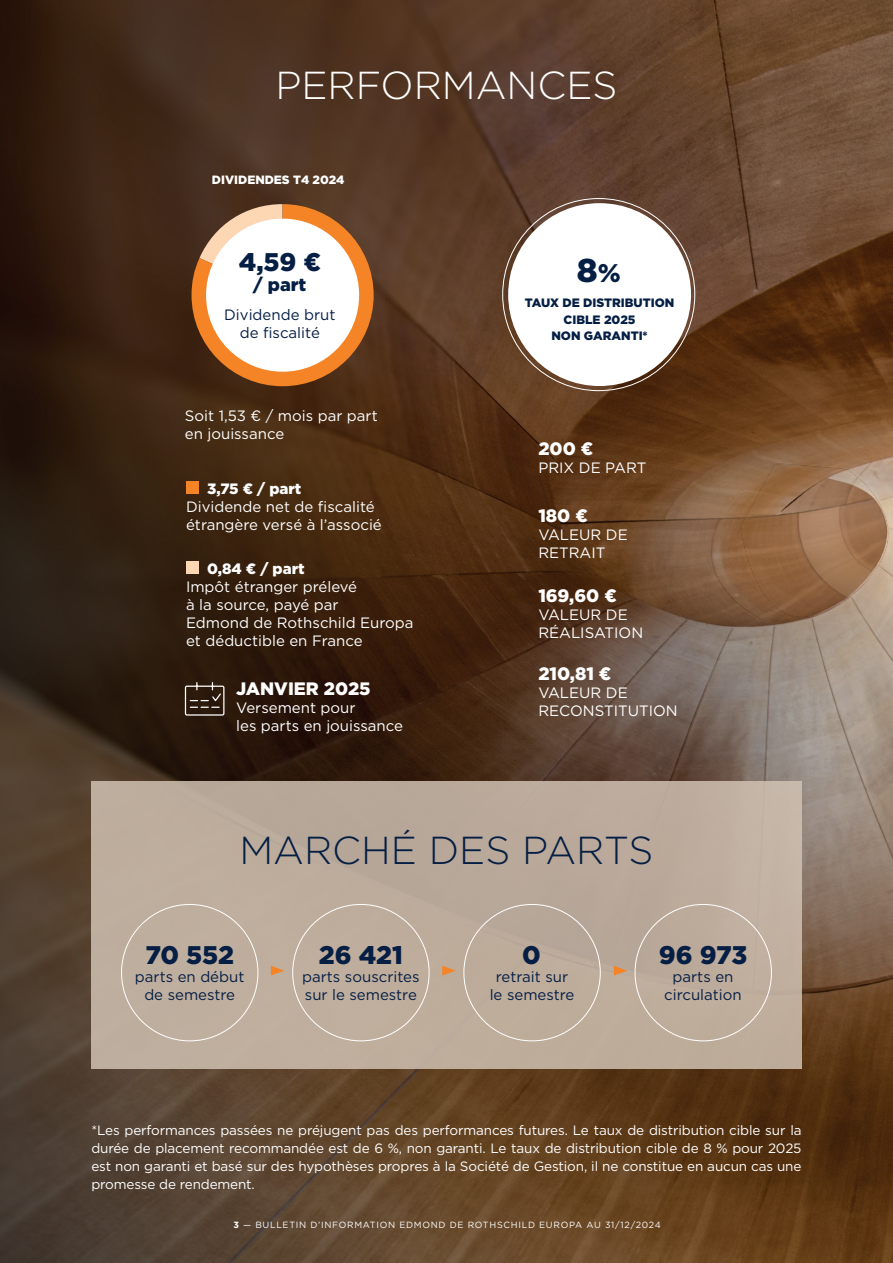
<style>
.page{position:relative;width:893px;height:1263px;background:#fff}
.page>*{position:absolute;margin:0;border:0;box-sizing:border-box;transform-origin:0 0}
.t1{font:300 39px "Gotham";color:#051e44}
.t2{font:300 39px "Gotham";color:#fff}
.t3{font:900 33px "Gotham";color:#051e44}
.t4{font:900 25.5px "Gotham";letter-spacing:-.005em;color:#051e44}
.t5{font:900 18px "Gotham";color:#fff}
.t6{font:900 18px "Gotham";color:#051e44}
.t7{font:15px/18px "Gotham";color:#fff}
.t8{font:15px/18px "Gotham";color:#051e44;text-align:center}
.t9{font:900 15px "Gotham";color:#fff}
.t10{font:13.5px/18px "Gotham";letter-spacing:-.01em;color:#fff;text-align:justify}
.t11{font:900 12.15px/16.6px "Gotham";color:#051e44;text-align:center}
.t12{font:900 12px "Gotham";color:#fff}
.t13{font:9px "Gotham";letter-spacing:.08em;color:#fff}
.s1{font-size:25.5px}
.s2{font-weight:700}
</style>
<div class="page">
<img style="left:0;top:0;width:893px;height:1263px">
<div style="left:91px;top:781px;width:710px;height:287px;background:#bead9c"></div>
<svg style="left:442px;top:966px;width:14px;height:9px"></svg>
<svg style="left:614px;top:966px;width:13px;height:9px"></svg>
<svg style="left:271px;top:966px;width:13px;height:9px"></svg>
<div style="left:508px;top:203px;width:183px;height:183px;background:#fff;border-radius:50%"></div>
<div style="left:186px;top:481px;width:13px;height:13px;background:#f58427"></div>
<div style="left:186px;top:561px;width:13px;height:13px;background:#fdd6b4"></div>
<svg style="left:184px;top:681px;width:41px;height:35px"></svg>
<svg style="left:192px;top:204px;width:182px;height:182px;background:#a46431"></svg>
<div style="left:206px;top:219px;width:153px;height:153px;background:#fff;border-radius:50%"></div>
<p class="t2" style="left:275px;top:61px;width:344px">PERFORMANCES</p>
<p class="t12" style="left:212px;top:171px;width:134px">DIVIDENDES T4 2024</p>
<p class="t4" style="left:239px;top:245px;width:84px">4,59 €</p>
<p class="t6" style="left:253px;top:272px;width:55px">/ part</p>
<p class="t8" style="left:224px;top:305px;width:113px">Dividende brut de fiscalité</p>
<p class="t7" style="left:185px;top:406px;width:194px">Soit 1,53 € / mois par part en jouissance</p>
<p class="t9" style="left:207px;top:479px;width:96px">3,75 € / part</p>
<p class="t7" style="left:186px;top:498px;width:197px">Dividende net de fiscalité étrangère versé à l’associé</p>
<p class="t9" style="left:207px;top:558px;width:99px">0,84 € / part</p>
<p class="t7" style="left:186px;top:577px;width:229px">Impôt étranger prélevé<br>à la source, payé par<br>Edmond de Rothschild Europa et déductible en France</p>
<p class="t5" style="left:236px;top:676px;width:136px">JANVIER 2025</p>
<p class="t7" style="left:236px;top:698px;width:168px">Versement pour<br>les parts en jouissance</p>
<p class="t3" style="left:577px;top:247px;width:45px">8<span class="s1">%</span></p>
<p class="t11" style="left:525px;top:294px;width:151px">TAUX DE DISTRIBUTION<br>CIBLE 2025</p>
<p class="t11" style="left:551px;top:328px;width:98px">NON GARANTI*</p>
<p class="t5" style="left:538px;top:437px;width:56px">200 €</p>
<p class="t7" style="left:538px;top:459px;width:110px">PRIX DE PART</p>
<p class="t5" style="left:538px;top:504px;width:51px">180 €</p>
<p class="t7" style="left:538px;top:526px;width:91px">VALEUR DE</p>
<p class="t7" style="left:538px;top:544px;width:69px">RETRAIT</p>
<p class="t5" style="left:538px;top:583px;width:80px">169,60 €</p>
<p class="t7" style="left:538px;top:605px;width:91px">VALEUR DE</p>
<p class="t7" style="left:538px;top:623px;width:106px">RÉALISATION</p>
<p class="t5" style="left:538px;top:661px;width:74px">210,81 €</p>
<p class="t7" style="left:538px;top:683px;width:141px">VALEUR DE<br>RECONSTITUTION</p>
<p class="t1" style="left:239px;top:825px;width:416px">MARCHÉ DES PARTS</p>
<p class="t4" style="left:145px;top:937px;width:90px">70 552</p>
<p class="t8" style="left:135px;top:967px;width:111px">parts en début</p>
<p class="t8" style="left:144px;top:985px;width:92px">de semestre</p>
<p class="t4" style="left:319px;top:937px;width:86px">26 421</p>
<p class="t8" style="left:302px;top:967px;width:119px;text-align:left">parts souscrites sur le semestre</p>
<p class="t4" style="left:522px;top:937px;width:20px">0</p>
<p class="t8" style="left:496px;top:967px;width:74px">retrait sur</p>
<p class="t8" style="left:490px;top:985px;width:86px">le semestre</p>
<p class="t4" style="left:659px;top:937px;width:90px">96 973</p>
<p class="t8" style="left:664px;top:967px;width:79px">parts en circulation</p>
<p class="t10" style="left:91px;top:1121px;width:712px">*Les performances passées ne préjugent pas des performances futures. Le taux de distribution cible sur la durée de placement recommandée est de 6 %, non garanti. Le taux de distribution cible de 8 % pour 2025 est non garanti et basé sur des hypothèses propres à la Société de Gestion, il ne constitue en aucun cas une promesse de rendement.</p>
<p class="t13" style="left:233px;top:1219px;width:429px"><span class="s2">3</span> — BULLETIN D’INFORMATION EDMOND DE ROTHSCHILD EUROPA AU 31/12/2024</p>
</div>
